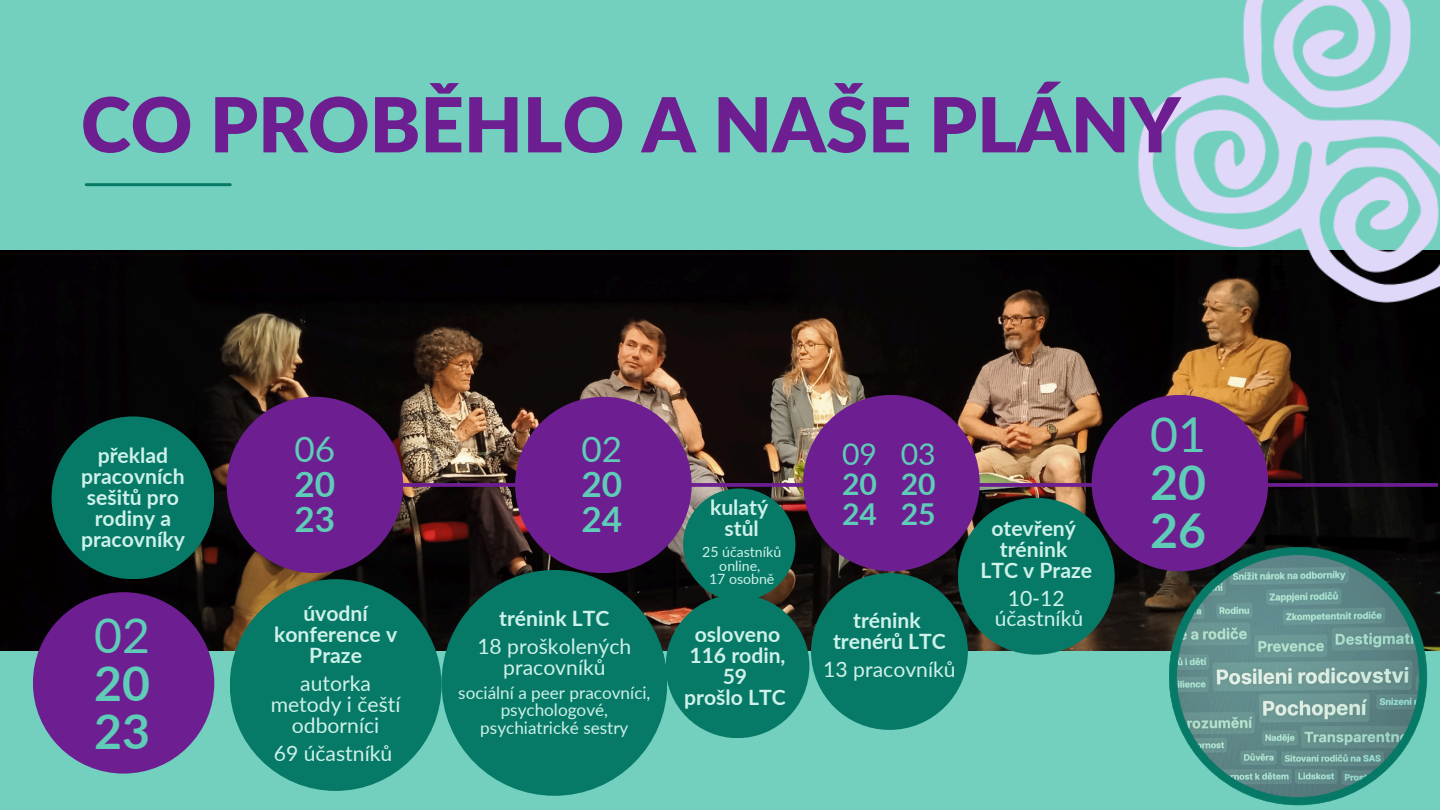
<style>
.page{position:relative;width:1440px;height:810px;background:#fff}
.page>*{position:absolute;margin:0;border:0;box-sizing:border-box;transform-origin:0 0}
.t1{font:900 75.8px "Lato Latin";color:#6d1e91}
.t2{font:700 48.1px/48px "Lato";color:#5fccb7;text-align:justify}
.t3{font:700 35.1px/35.2px "Lato";color:#5fccb7;text-align:justify}
.t4{font:700 30.1px/30px "Lato";color:#5fccb7;text-align:justify}
.t5{font:700 21.1px/21px "Lato";color:#cef1e9;text-align:center}
.t6{font:21.1px/20.8px "Lato";color:#cef1e9;text-align:center}
.t7{font:17.1px/17.3px "Lato";color:#cef1e9;text-align:center}
.t8{font:14.1px/13.7px "Lato";color:#cef1e9;text-align:center}
.s1{font-weight:400}
</style>
<div class="page">
<img style="left:0;top:250px;width:1440px;height:401px">
<svg style="left:227px;top:397px;width:176px;height:176px;background:#5b1b74"></svg>
<svg style="left:803px;top:395px;width:177px;height:176px;background:#6a2880"></svg>
<svg style="left:515px;top:397px;width:177px;height:176px;background:#69267e"></svg>
<svg style="left:1092px;top:395px;width:176px;height:176px;background:#66207c"></svg>
<hr style="left:324px;top:483px;width:259px;height:4px;background:#6d1e91">
<hr style="left:638px;top:483px;width:259px;height:4px;background:#6d1e91">
<hr style="left:901px;top:483px;width:258px;height:4px;background:#6d1e91">
<svg style="left:1244px;top:483px;width:196px;height:4px"></svg>
<div style="left:0;top:651px;width:1440px;height:159px;background:#74d0be"></div>
<div style="left:230px;top:579px;width:212px;height:212px;background:#077967;border-radius:50%"></div>
<div style="left:52px;top:416px;width:162px;height:163px;background:#077967;border-radius:50%"></div>
<div style="left:683px;top:488px;width:112px;height:113px;background:#077967;border-radius:50%"></div>
<div style="left:442px;top:570px;width:225px;height:226px;background:#077967;border-radius:50%"></div>
<div style="left:0;top:0;width:1440px;height:250px;background:#74d0be"></div>
<div style="left:33px;top:592px;width:181px;height:182px;background:#6d1e91;border-radius:50%"></div>
<div style="left:666px;top:594px;width:143px;height:144px;background:#077967;border-radius:50%"></div>
<div style="left:811px;top:573px;width:157px;height:157px;background:#077967;border-radius:50%"></div>
<img style="left:1135px;top:0;width:305px;height:303px">
<hr style="left:86px;top:183px;width:144px;height:3px;background:#077967">
<div style="left:958px;top:498px;width:157px;height:157px;background:#077967;border-radius:50%"></div>
<svg style="left:1169px;top:547px;width:258px;height:258px;background:#5d8c89"></svg>
<h3 class="t1" style="left:81px;top:91px;width:1101px">CO PROBĚHLO A NAŠE PLÁNY</h3>
<p class="t3" style="left:294px;top:431px;width:42px"><span class="s1">06<br></span>20<br>23</p>
<p class="t3" style="left:582px;top:431px;width:42px"><span class="s1">02<br></span>20<br>24</p>
<p class="t5" style="left:81px;top:445px;width:105px">překlad pracovních sešitů pro rodiny a pracovníky</p>
<p class="t4" style="left:842px;top:439px;width:36px"><span class="s1">09<br></span>20<br>24</p>
<h5 class="t4" style="left:901px;top:439px;width:36px"><span class="s1">03<br></span>20<br>25</h5>
<h3 class="t5" style="left:710px;top:497px;width:60px">kulatý stůl</h3>
<h4 class="t8" style="left:702px;top:545px;width:81px">25 účastníků online,</h4>
<h4 class="t8" style="left:709px;top:572px;width:67px">17 osobně</h4>
<h6 class="t2" style="left:94px;top:610px;width:57px"><span class="s1">02<br></span>20<br>23</h6>
<h2 class="t5" style="left:274px;top:603px;width:125px">úvodní konference v<br>Praze</h2>
<h5 class="t6" style="left:271px;top:672px;width:131px">autorka metody i čeští odborníci</h5>
<h5 class="t6" style="left:274px;top:742px;width:120px">69 účastníků</h5>
<h5 class="t5" style="left:499px;top:608px;width:112px">trénink LTC</h5>
<h6 class="t6" style="left:477px;top:636px;width:156px">18 proškolených pracovníků</h6>
<p class="t7" style="left:458px;top:684px;width:194px">sociální a peer pracovníci, psychologové, psychiatrické sestry</p>
<h5 class="t5" style="left:684px;top:624px;width:103px">osloveno<br>116 rodin,<br>59<br>prošlo LTC</h5>
<h1 class="t5" style="left:833px;top:610px;width:114px">trénink trenérů LTC</h1>
<p class="t6" style="left:823px;top:659px;width:134px">13 pracovníků</p>
<h6 class="t5" style="left:980px;top:517px;width:113px">otevřený trénink<br>LTC v Praze</h6>
<h6 class="t6" style="left:995px;top:587px;width:90px">10-12 účastníků</h6>
<p class="t2" style="left:1150px;top:409px;width:57px"><span class="s1">01<br></span>20<br>26</p>
</div>
